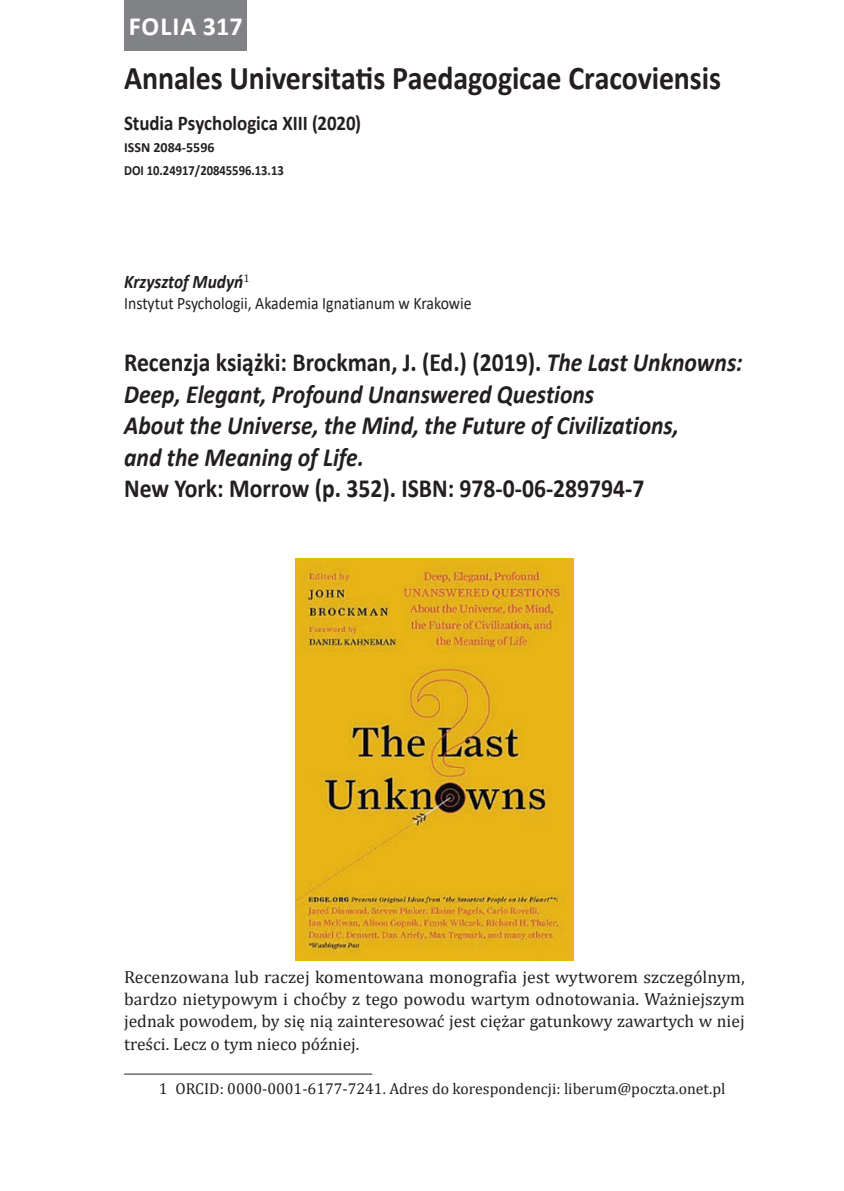
<style>
.page{position:relative;width:844px;height:1191px;background:#fff}
.page>*{position:absolute;margin:0;border:0;box-sizing:border-box;transform-origin:0 0}
.t1{font:700 33.25px "Calibri";letter-spacing:-.005em;color:#231f20;scale:.9 1}
.t2{font:italic 700 26.25px/31.5px "Calibri";color:#231f20;scale:.9 1}
.t3{font:700 26.25px "Calibri";color:#231f20;scale:.9 1}
.t4{font:700 26.25px "Calibri";letter-spacing:.035em;color:#fff}
.t5{font:700 21px "Calibri";color:#231f20;scale:.9 1}
.t6{font:italic 700 19.25px "Calibri";color:#231f20;scale:.9 1}
.t7{font:17.5px/22.4px "Cambria";color:#231f20;text-align:justify}
.t8{font:17.5px "Calibri";color:#231f20;scale:.9 1}
.t9{font:15.75px "Cambria";color:#231f20}
.t10{font:700 14px/22.4px "Calibri";color:#231f20}
.s1{font-style:normal}
</style>
<div class="page">
<div style="left:124px;top:0;width:123px;height:51px;background:#808285"></div>
<img style="left:295px;top:558px;width:278px;height:403px">
<hr style="left:124px;top:1073px;width:248px;height:1px;background:#231f20">
<h2 class="t4" style="left:129px;top:8px;width:116px">FOLIA 317</h2>
<h1 class="t1" style="left:124px;top:55px;width:664px">Annales Universitatis Paedagogicae Cracoviensis</h1>
<p class="t5" style="left:124px;top:108px;width:265px">Studia Psychologica XIII (2020)</p>
<p class="t10" style="left:124px;top:136px;width:161px">ISSN 2084-5596<br>DOI 10.24917/20845596.13.13</p>
<p class="t6" style="left:124px;top:268px;width:141px">Krzysztof Mudyń<sup>1</sup></p>
<p class="t8" style="left:124px;top:291px;width:387px">Instytut Psychologii, Akademia Ignatianum w Krakowie</p>
<h2 class="t2" style="left:124px;top:346px;width:688px"><span class="s1">Recenzja książki: Brockman, J. (Ed.) (2019).</span> The Last Unknowns:<br>Deep, Elegant, Profound Unanswered Questions<br>About the Universe, the Mind, the Future of Civilizations,<br>and the Meaning of Life.</h2>
<h2 class="t3" style="left:124px;top:470px;width:579px">New York: Morrow (p. 352). ISBN: 978-0-06-289794-7</h2>
<p class="t7" style="left:124px;top:965px;width:622px">Recenzowana lub raczej komentowana monografia jest wytworem szczególnym, bardzo nietypowym i choćby z tego powodu wartym odnotowania. Ważniejszym jednak powodem, by się nią zainteresować jest ciężar gatunkowy zawartych w niej treści. Lecz o tym nieco później.</p>
<p class="t9" style="left:159px;top:1079px;width:568px">1 ORCID: 0000-0001-6177-7241. Adres do korespondencji: liberum@poczta.onet.pl</p>
</div>
